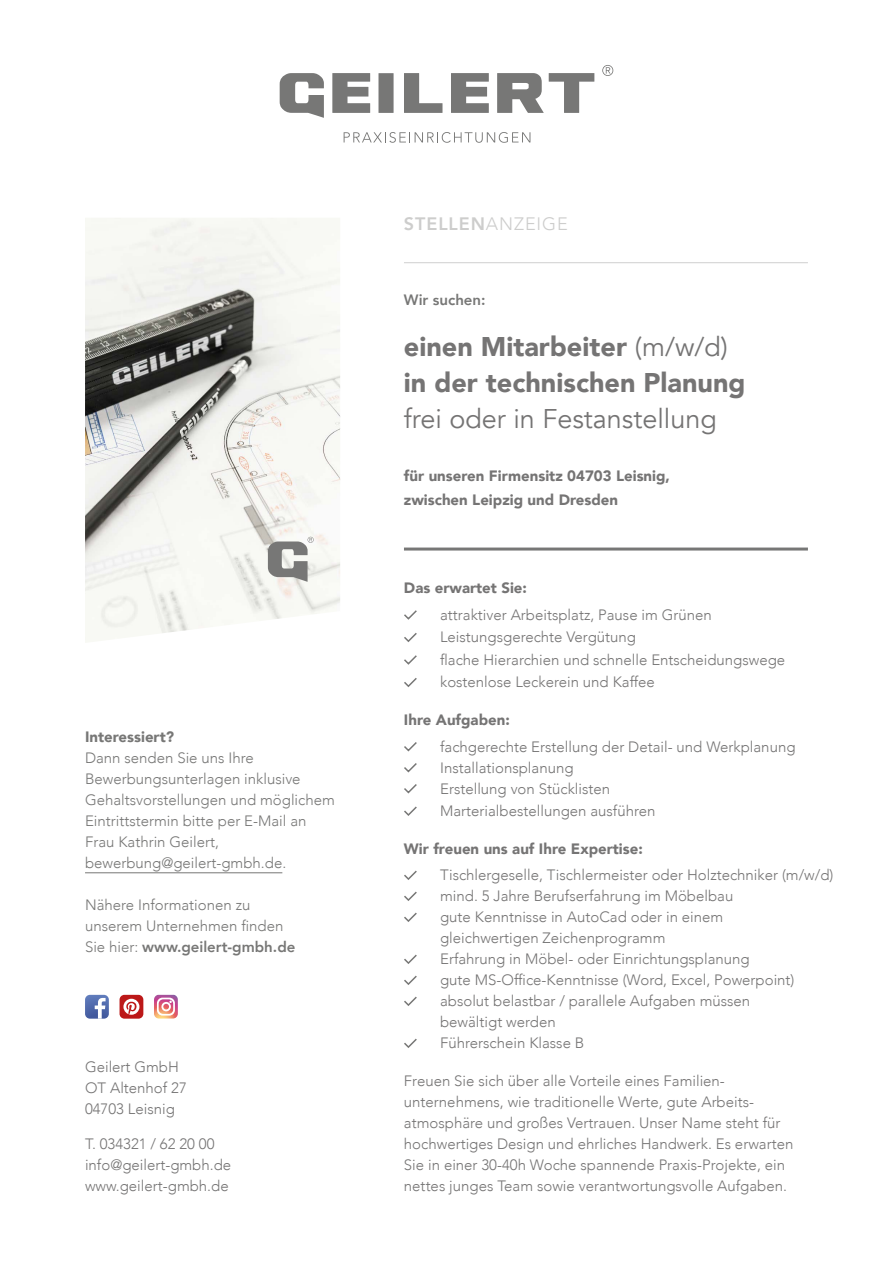
<style>
.page{position:relative;width:893px;height:1263px;background:#fff}
.page>*{position:absolute;margin:0;border:0;box-sizing:border-box;transform-origin:0 0}
.t1{font:900 27px/36px "Avenir";color:#757474}
.t2{font:27px "Avenir";color:#757474}
.t3{font:800 18px "Avenir";letter-spacing:.05em;color:#cdcdcc}
.t4{font:300 15px/21px "Avenir";color:#757474}
.t5{font:300 15px/21px "Avenir";color:#777776}
.t6{font:900 15px/24px "Avenir";color:#757474}
.t7{font:900 15px "Avenir";color:#777776}
.t8{font:800 15px "Avenir";color:#777776}
.s1{font-weight:800}
.s2{font-weight:300}
.s3{font-weight:400}
</style>
<div class="page">
<hr style="left:85px;top:872px;width:197px;height:1px;background:#777776">
<img style="left:85px;top:218px;width:255px;height:424px">
<svg style="left:602px;top:65px;width:11px;height:11px"></svg>
<svg style="left:280px;top:73px;width:44px;height:45px"></svg>
<svg style="left:332px;top:73px;width:38px;height:40px"></svg>
<svg style="left:378px;top:73px;width:16px;height:40px"></svg>
<svg style="left:404px;top:73px;width:38px;height:40px"></svg>
<svg style="left:451px;top:73px;width:38px;height:40px"></svg>
<svg style="left:497px;top:73px;width:97px;height:40px"></svg>
<svg style="left:344px;top:132px;width:186px;height:11px"></svg>
<svg style="left:404px;top:870px;width:13px;height:10px"></svg>
<svg style="left:404px;top:891px;width:13px;height:10px"></svg>
<svg style="left:404px;top:912px;width:13px;height:10px"></svg>
<svg style="left:404px;top:954px;width:13px;height:10px"></svg>
<svg style="left:404px;top:975px;width:13px;height:10px"></svg>
<svg style="left:404px;top:996px;width:13px;height:10px"></svg>
<svg style="left:404px;top:1038px;width:13px;height:10px"></svg>
<svg style="left:404px;top:610px;width:13px;height:10px"></svg>
<svg style="left:404px;top:633px;width:13px;height:9px"></svg>
<svg style="left:404px;top:655px;width:13px;height:10px"></svg>
<svg style="left:404px;top:678px;width:13px;height:10px"></svg>
<svg style="left:154px;top:995px;width:24px;height:23px"></svg>
<div style="left:120px;top:995px;width:23px;height:24px;background:#bc1818;border-radius:5px"></div>
<svg style="left:123px;top:999px;width:16px;height:16px"></svg>
<svg style="left:126px;top:1001px;width:11px;height:14px"></svg>
<svg style="left:85px;top:995px;width:24px;height:24px"></svg>
<hr style="left:404px;top:547px;width:404px;height:3px;background:#777776">
<svg style="left:268px;top:537px;width:46px;height:45px"></svg>
<svg style="left:404px;top:742px;width:13px;height:10px"></svg>
<svg style="left:404px;top:763px;width:13px;height:10px"></svg>
<svg style="left:404px;top:784px;width:13px;height:10px"></svg>
<svg style="left:404px;top:806px;width:13px;height:10px"></svg>
<hr style="left:404px;top:262px;width:404px;height:1px;background:#d0d0d0">
<p class="t7" style="left:85px;top:724px;width:91px">Interessiert?</p>
<p class="t5" style="left:85px;top:748px;width:251px">Dann senden Sie uns Ihre<br>Bewerbungsunterlagen inklusive<br>Gehaltsvorstellungen und möglichem<br>Eintrittstermin bitte per E-Mail an<br>Frau Kathrin Geilert, bewerbung@geilert-gmbh.de.</p>
<p class="t5" style="left:85px;top:895px;width:212px">Nähere Informationen zu unserem Unternehmen finden<br>Sie hier: <span class="s1">www.geilert-gmbh.de</span></p>
<p class="t4" style="left:85px;top:1056px;width:103px">Geilert GmbH<br>OT Altenhof 27<br>04703 Leisnig</p>
<p class="t4" style="left:85px;top:1133px;width:148px">T. 034321 / 62 20 00 info@geilert-gmbh.de www.geilert-gmbh.de</p>
<p class="t3" style="left:404px;top:210px;width:165px">STELLEN<span class="s2">ANZEIGE</span></p>
<p class="t8" style="left:404px;top:288px;width:83px">Wir suchen:</p>
<h1 class="t1" style="left:404px;top:328px;width:343px">einen Mitarbeiter <span class="s3">(m/w/d) </span>in der technischen Planung</h1>
<h1 class="t2" style="left:404px;top:402px;width:314px">frei oder in Festanstellung</h1>
<p class="t6" style="left:404px;top:463px;width:268px">für unseren Firmensitz 04703 Leisnig, zwischen Leipzig und Dresden</p>
<p class="t6" style="left:404px;top:575px;width:125px">Das erwartet Sie:</p>
<p class="t4" style="left:440px;top:603px;width:347px;line-height:22.5px">attraktiver Arbeitsplatz, Pause im Grünen Leistungsgerechte Vergütung<br>flache Hierarchien und schnelle Entscheidungswege kostenlose Leckerein und Kaffee</p>
<p class="t6" style="left:404px;top:707px;width:107px">Ihre Aufgaben:</p>
<p class="t4" style="left:440px;top:736px;width:357px">fachgerechte Erstellung der Detail- und Werkplanung<br>Installationsplanung<br>Erstellung von Stücklisten</p>
<p class="t4" style="left:440px;top:800px;width:217px">Marterialbestellungen ausführen</p>
<p class="t6" style="left:404px;top:836px;width:240px">Wir freuen uns auf Ihre Expertise:</p>
<p class="t4" style="left:440px;top:864px;width:395px">Tischlergeselle, Tischlermeister oder Holztechniker (m/w/d) mind. 5 Jahre Berufserfahrung im Möbelbau<br>gute Kenntnisse in AutoCad oder in einem<br>gleichwertigen Zeichenprogramm<br>Erfahrung in Möbel- oder Einrichtungsplanung<br>gute MS-Office-Kenntnisse (Word, Excel, Powerpoint) absolut belastbar / parallele Aufgaben müssen<br>bewältigt werden<br>Führerschein Klasse B</p>
<p class="t4" style="left:404px;top:1070px;width:391px">Freuen Sie sich über alle Vorteile eines Familien&shy;unternehmens, wie traditionelle Werte, gute Arbeits&shy;atmosphäre und großes Vertrauen. Unser Name steht für hochwertiges Design und ehrliches Handwerk. Es erwarten Sie in einer 30-40h Woche spannende Praxis-Projekte, ein nettes junges Team sowie verantwortungsvolle Aufgaben.</p>
</div>
